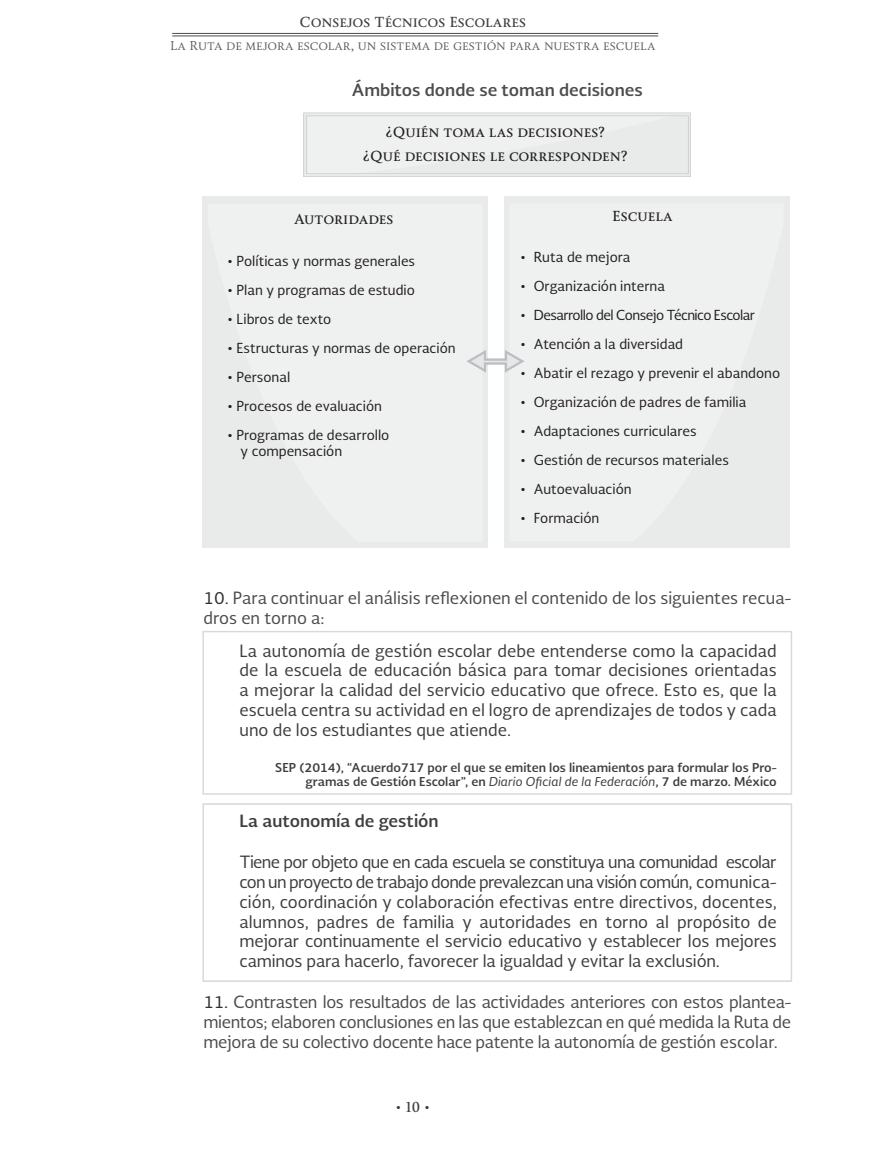
<style>
.page{position:relative;width:872px;height:1149px;background:#fff}
.page>*{position:absolute;margin:0;border:0;box-sizing:border-box;transform-origin:0 0}
.t1{font:16.5px/19.8px "Soberana Sans";letter-spacing:-.01em;color:#3e3e3f;text-align:justify}
.t2{font:16.5px/19.8px "Soberana Sans";color:#4b4c4d}
.t3{font:700 16.5px "Soberana Sans";color:#4b4c4d}
.t4{font:700 16.5px "Soberana Sans";color:#3e3e3f}
.t5{font:13.5px/16.2px "Soberana Sans";color:#231f20}
.t6{font:700 13.5px/24.8px "Soberana Titular";color:#231f20;text-align:center}
.t7{font:13.5px "Soberana Sans";letter-spacing:-.04em;color:#231f20}
.t8{font:700 13.5px "Soberana Titular";color:#3e3e3f}
.t9{font:13.5px "Soberana Sans";color:#3e3e3f}
.t10{font:700 12px/14.4px "Soberana Sans";color:#3e3e3f;text-align:right}
.t11{font:12px "Soberana Titular";color:#57585a}
.s1{color:#312f30}
.s2{font-weight:400;font-style:italic}
.s3{font-family:"Soberana Titular";font-weight:700}
</style>
<div class="page">
<hr style="left:172px;top:33px;width:486px;height:1px;background:#4b4c4d">
<hr style="left:172px;top:36px;width:486px;height:1px;background:#4b4c4d">
<div style="left:504px;top:196px;width:285px;height:351px;background:#e9eaea"></div>
<div style="left:202px;top:196px;width:285px;height:351px;background:#e9eaea"></div>
<div style="left:303px;top:112px;width:388px;height:65px;background:#ebecec"></div>
<svg style="left:202px;top:631px;width:590px;height:163px"></svg>
<svg style="left:202px;top:803px;width:590px;height:178px"></svg>
<svg style="left:467px;top:350px;width:57px;height:22px"></svg>
<p class="t8" style="left:299px;top:14px;width:228px">Consejos Técnicos Escolares</p>
<p class="t11" style="left:170px;top:38px;width:487px">La Ruta de mejora escolar, un sistema de gestión para nuestra escuela</p>
<p class="t3" style="left:352px;top:78px;width:292px">Ámbitos donde se toman decisiones</p>
<p class="t6" style="left:363px;top:119px;width:266px">¿Quién toma las decisiones?<br>¿Qué decisiones le corresponden?</p>
<p class="t6" style="left:294px;top:207px;width:101px">Autoridades</p>
<p class="t5" style="left:227px;top:253px;width:190px">• Políticas y normas generales</p>
<p class="t5" style="left:227px;top:281px;width:189px">• Plan y programas de estudio</p>
<p class="t5" style="left:227px;top:310px;width:106px">• Libros de texto</p>
<p class="t5" style="left:227px;top:339px;width:230px">• Estructuras y normas de operación</p>
<p class="t5" style="left:227px;top:368px;width:65px">• Personal</p>
<p class="t5" style="left:227px;top:397px;width:156px">• Procesos de evaluación</p>
<p class="t5" style="left:241px;top:426px;width:150px;text-indent:-14px">• Programas de desarrollo y compensación</p>
<p class="t6" style="left:612px;top:203px;width:62px">Escuela</p>
<p class="t5" style="left:520px;top:249px;width:112px">• Ruta de mejora</p>
<p class="t5" style="left:520px;top:278px;width:146px">• Organización interna</p>
<p class="t7" style="left:520px;top:306px;width:236px">• Desarrollo del Consejo Técnico Escolar</p>
<p class="t5" style="left:520px;top:336px;width:164px">• Atención a la diversidad</p>
<p class="t5" style="left:520px;top:364px;width:261px">• Abatir el rezago y prevenir el abandono</p>
<p class="t5" style="left:520px;top:393px;width:228px">• Organización de padres de familia</p>
<p class="t5" style="left:520px;top:422px;width:178px">• Adaptaciones curriculares</p>
<p class="t5" style="left:520px;top:451px;width:210px">• Gestión de recursos materiales</p>
<p class="t5" style="left:520px;top:480px;width:113px">• Autoevaluación</p>
<p class="t5" style="left:520px;top:509px;width:81px">• Formación</p>
<p class="t2" style="left:203px;top:587px;width:589px"><span class="s1">10.</span> Para continuar el análisis reflexionen el contenido de los siguientes recua&shy;dros en torno a:</p>
<p class="t1" style="left:239px;top:640px;width:539px">La autonomía de gestión escolar debe entenderse como la capacidad de la escuela de educación básica para tomar decisiones orientadas a mejorar la calidad del servicio educativo que ofrece. Esto es, que la escuela centra su actividad en el logro de aprendizajes de todos y cada uno de los estudiantes que atiende.</p>
<p class="t10" style="left:275px;top:759px;width:503px">SEP (2014), “Acuerdo717 por el que se emiten los lineamientos para formular los Pro&shy;gramas de Gestión Escolar”, en <span class="s2">Diario Oficial de la Federación</span>, 7 de marzo. México</p>
<p class="t4" style="left:239px;top:809px;width:201px">La autonomía de gestión</p>
<p class="t1" style="left:239px;top:851px;width:539px">Tiene por objeto que en cada escuela se constituya una comunidad escolar con un proyecto de trabajo donde prevalezcan una visión común, comunica&shy;ción, coordinación y colaboración efectivas entre directivos, docentes, alumnos, padres de familia y autoridades en torno al propósito de mejorar continuamente el servicio educativo y establecer los mejores caminos para hacerlo, favorecer la igualdad y evitar la exclusión.</p>
<p class="t2" style="left:203px;top:991px;width:589px;text-align:justify"><span class="s1">11.</span> Contrasten los resultados de las actividades anteriores con estos plantea&shy;mientos; elaboren conclusiones en las que establezcan en qué medida la Ruta de mejora de su colectivo docente hace patente la autonomía de gestión escolar.</p>
<p class="t9" style="left:395px;top:1098px;width:36px">• <span class="s3">10</span> •</p>
</div>
